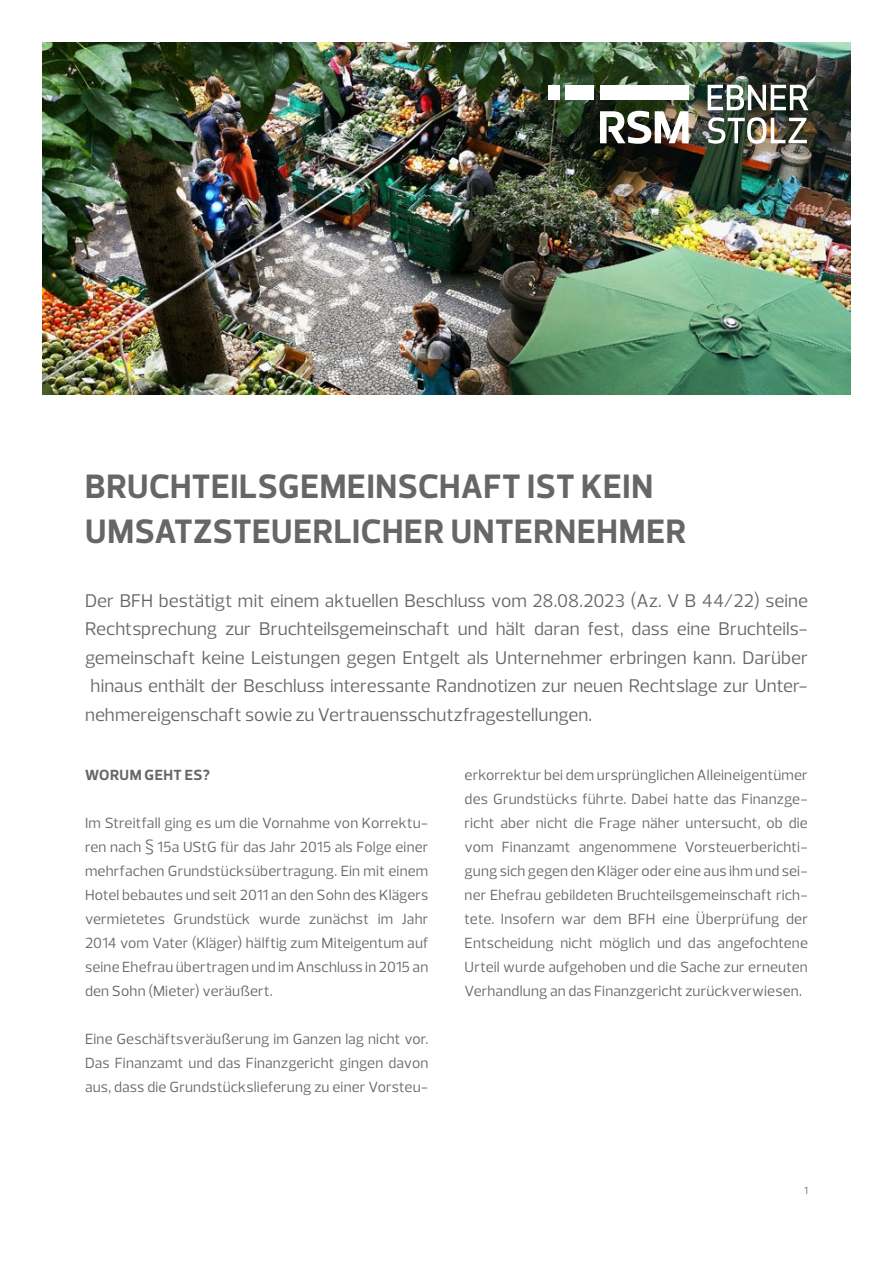
<style>
.page{position:relative;width:893px;height:1263px;background:#fff}
.page>*{position:absolute;margin:0;border:0;box-sizing:border-box;transform-origin:0 0}
.t1{font:700 34.5px/45px "Prelo";letter-spacing:.015em;color:#666665}
.t2{font:18.75px/28.5px "Prelo";color:#666665;text-align:justify}
.t3{font:15px/24px "Prelo";letter-spacing:.01em;color:#666665;text-align:justify}
.t4{font:700 15px "Prelo";letter-spacing:.025em;color:#666665}
.t5{font:10.5px "Prelo";color:#666665}
</style>
<div class="page">
<img style="left:43px;top:43px;width:807px;height:352px">
<div style="left:600px;top:85px;width:88px;height:14px;background:#fff"></div>
<div style="left:548px;top:85px;width:11px;height:14px;background:#fff"></div>
<div style="left:566px;top:85px;width:28px;height:14px;background:#fff"></div>
<svg style="left:600px;top:111px;width:88px;height:33px"></svg>
<svg style="left:708px;top:85px;width:100px;height:25px"></svg>
<img style="left:708px;top:117px;width:99px;height:27px">
<h1 class="t1" style="left:85px;top:464px;width:602px">BRUCHTEILSGEMEINSCHAFT IST KEIN<br>UMSATZSTEUERLICHER UNTERNEHMER</h1>
<p class="t2" style="left:85px;top:586px;width:724px">Der BFH bestätigt mit einem aktuellen Beschluss vom 28.08.2023 (Az. V B 44/22) seine Rechtsprechung zur Bruchteilsgemeinschaft und hält daran fest, dass eine Bruchteils&shy;gemeinschaft keine Leistungen gegen Entgelt als Unternehmer erbringen kann. Darüber hinaus enthält der Beschluss interessante Randnotizen zur neuen Rechtslage zur Unter&shy;nehmereigenschaft sowie zu Vertrauensschutzfragestellungen.</p>
<p class="t4" style="left:85px;top:766px;width:126px">WORUM GEHT ES?</p>
<p class="t3" style="left:85px;top:811px;width:345px">Im Streitfall ging es um die Vornahme von Korrektu&shy;ren nach § 15a UStG für das Jahr 2015 als Folge einer mehrfachen Grundstücksübertragung. Ein mit einem Hotel bebautes und seit 2011 an den Sohn des Klägers vermietetes Grundstück wurde zunächst im Jahr 2014 vom Vater (Kläger) hälftig zum Miteigentum auf seine Ehefrau übertragen und im Anschluss in 2015 an den Sohn (Mieter) veräußert.</p>
<p class="t3" style="left:85px;top:1027px;width:345px">Eine Geschäftsveräußerung im Ganzen lag nicht vor.<br>Das Finanzamt und das Finanzgericht gingen davon aus, dass die Grundstückslieferung zu einer Vorsteu-</p>
<p class="t3" style="left:465px;top:763px;width:345px">erkorrektur bei dem ursprünglichen Alleineigentümer des Grundstücks führte. Dabei hatte das Finanzge&shy;richt aber nicht die Frage näher untersucht, ob die vom Finanzamt angenommene Vorsteuerberichti&shy;gung sich gegen den Kläger oder eine aus ihm und sei&shy;ner Ehefrau gebildeten Bruchteilsgemeinschaft rich&shy;tete. Insofern war dem BFH eine Überprüfung der Entscheidung nicht möglich und das angefochtene Urteil wurde aufgehoben und die Sache zur erneuten Verhandlung an das Finanzgericht zurückverwiesen.</p>
<p class="t5" style="left:804px;top:1184px;width:5px">1</p>
</div>
